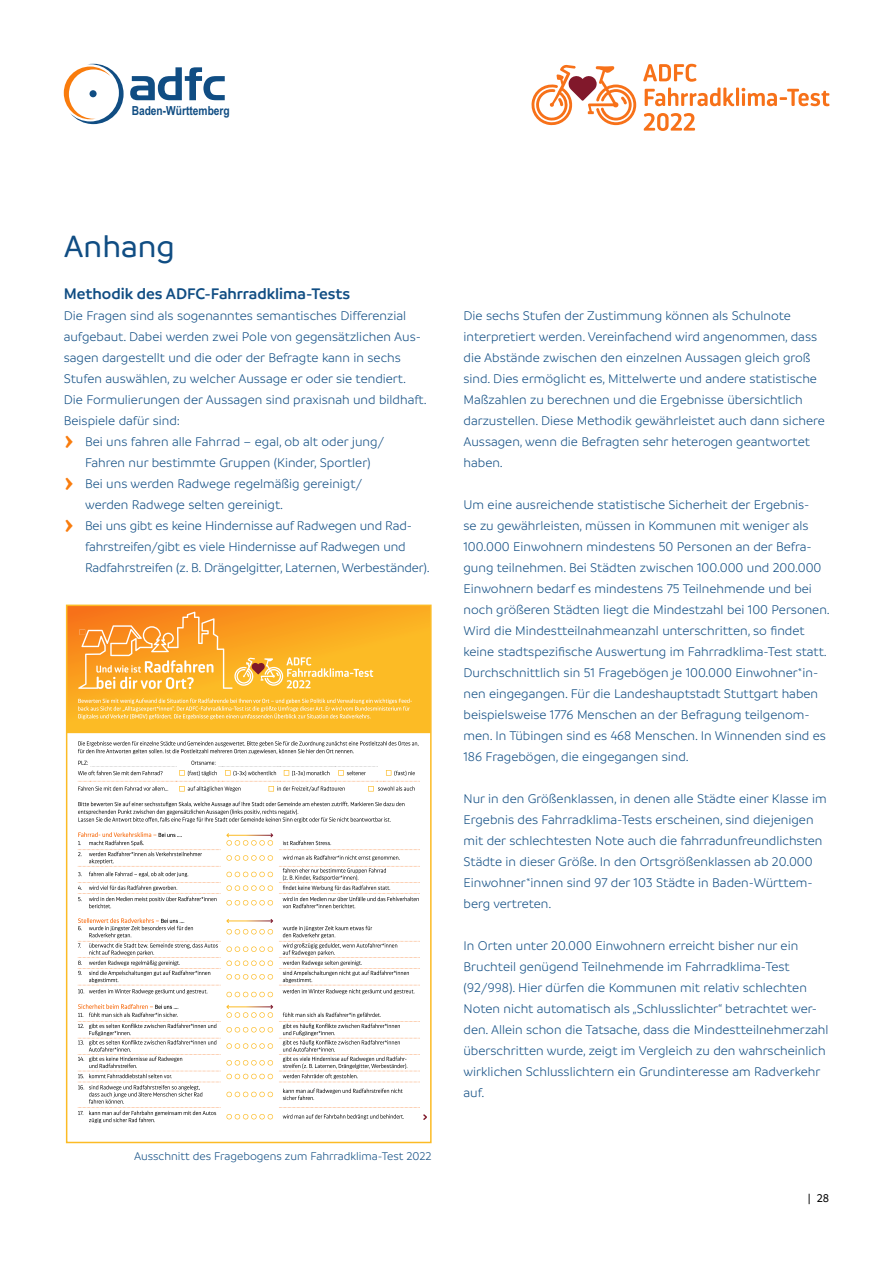
<style>
.page{position:relative;width:893px;height:1263px;background:#fff}
.page>*{position:absolute;margin:0;border:0;box-sizing:border-box;transform-origin:0 0}
.t1{font:600 36px "Branding";color:#f97c0d}
.Überschrift___Brandi{font:500 33px "Branding";color:#104d83}
.Überschrift_3_im_Fli{font:600 16.5px "Branding";color:#104d83}
.Fließtext___Branding{font:300 13.5px/21px "Branding";color:#104d83}
.t2{font:700 12.45px "Arial Narrow";color:#104d83}
.Bildunterschriften{font:300 12px "Branding";color:#104d83}
.t3{font:500 12px "Branding";color:#000}
</style>
<div class="page">
<svg style="left:130px;top:67px;width:95px;height:33px"></svg>
<svg style="left:64px;top:64px;width:60px;height:60px"></svg>
<div style="left:90px;top:90px;width:7px;height:7px;background:#104d83;border-radius:50%"></div>
<svg style="left:643px;top:64px;width:54px;height:18px"></svg>
<svg style="left:645px;top:88px;width:89px;height:18px"></svg>
<hr style="left:736px;top:88px;width:3px;height:18px;background:#f77119">
<svg style="left:742px;top:88px;width:87px;height:18px"></svg>
<svg style="left:644px;top:113px;width:51px;height:18px"></svg>
<svg style="left:531px;top:65px;width:105px;height:61px"></svg>
<svg style="left:69px;top:608px;width:360px;height:125px"></svg>
<svg style="left:78px;top:612px;width:295px;height:77px"></svg>
<svg style="left:78px;top:698px;width:334px;height:21px"></svg>
<svg style="left:78px;top:741px;width:340px;height:13px"></svg>
<svg style="left:78px;top:802px;width:326px;height:20px"></svg>
<svg style="left:279px;top:1107px;width:141px;height:1px"></svg>
<svg style="left:279px;top:841px;width:141px;height:19px"></svg>
<svg style="left:78px;top:832px;width:142px;height:76px"></svg>
<svg style="left:279px;top:866px;width:141px;height:42px"></svg>
<svg style="left:78px;top:918px;width:142px;height:76px"></svg>
<svg style="left:279px;top:926px;width:141px;height:68px"></svg>
<svg style="left:279px;top:1012px;width:141px;height:88px"></svg>
<svg style="left:78px;top:1004px;width:142px;height:119px"></svg>
<svg style="left:283px;top:1114px;width:121px;height:5px"></svg>
<svg style="left:423px;top:1114px;width:4px;height:6px"></svg>
<svg style="left:226px;top:919px;width:47px;height:4px"></svg>
<svg style="left:78px;top:761px;width:342px;height:30px"></svg>
<svg style="left:226px;top:833px;width:47px;height:13px"></svg>
<svg style="left:226px;top:855px;width:47px;height:6px"></svg>
<svg style="left:226px;top:872px;width:47px;height:5px"></svg>
<svg style="left:226px;top:885px;width:47px;height:6px"></svg>
<svg style="left:226px;top:900px;width:47px;height:5px"></svg>
<svg style="left:226px;top:929px;width:47px;height:5px"></svg>
<svg style="left:226px;top:946px;width:47px;height:6px"></svg>
<svg style="left:226px;top:960px;width:47px;height:6px"></svg>
<svg style="left:226px;top:974px;width:47px;height:5px"></svg>
<svg style="left:226px;top:992px;width:47px;height:5px"></svg>
<svg style="left:226px;top:1005px;width:47px;height:13px"></svg>
<svg style="left:226px;top:1027px;width:47px;height:5px"></svg>
<svg style="left:226px;top:1043px;width:47px;height:6px"></svg>
<svg style="left:226px;top:1060px;width:47px;height:5px"></svg>
<svg style="left:226px;top:1074px;width:47px;height:5px"></svg>
<svg style="left:226px;top:1092px;width:47px;height:5px"></svg>
<svg style="left:226px;top:1114px;width:47px;height:5px"></svg>
<div style="left:66px;top:605px;width:366px;height:538px;border:2px solid #fcbb25"></div>
<p class="t2" style="left:132px;top:104px;width:100px">Baden-Württemberg</p>
<p class="Überschrift___Brandi" style="left:64px;top:229px;width:113px">Anhang</p>
<p class="Überschrift_3_im_Fli" style="left:64px;top:285px;width:288px">Methodik des ADFC-Fahrradklima-Tests</p>
<p class="Fließtext___Branding" style="left:64px;top:305px;width:364px">Die Fragen sind als sogenanntes semantisches Differenzial aufgebaut. Dabei werden zwei Pole von gegensätzlichen Aus&shy;sagen dargestellt und die oder der Befragte kann in sechs Stufen auswählen, zu welcher Aussage er oder sie tendiert.<br>Die Formulierungen der Aussagen sind praxisnah und bildhaft.<br>Beispiele dafür sind:</p>
<p class="t1" style="left:64px;top:419px;width:12px">›</p>
<p class="Fließtext___Branding" style="left:85px;top:431px;width:301px">Bei uns fahren alle Fahrrad – egal, ob alt oder jung/<br>Fahren nur bestimmte Gruppen (Kinder, Sportler)</p>
<p class="t1" style="left:64px;top:461px;width:12px">›</p>
<p class="Fließtext___Branding" style="left:85px;top:473px;width:279px">Bei uns werden Radwege regelmäßig gereinigt/ werden Radwege selten gereinigt.</p>
<p class="t1" style="left:64px;top:503px;width:12px">›</p>
<p class="Fließtext___Branding" style="left:85px;top:515px;width:346px">Bei uns gibt es keine Hindernisse auf Radwegen und Rad&shy;fahrstreifen/gibt es viele Hindernisse auf Radwegen und<br>Radfahrstreifen (z. B. Drängelgitter, Laternen, Werbeständer).</p>
<p class="Bildunterschriften" style="left:134px;top:1150px;width:299px">Ausschnitt des Fragebogens zum Fahrradklima-Test 2022</p>
<p class="Fließtext___Branding" style="left:463px;top:305px;width:363px">Die sechs Stufen der Zustimmung können als Schulnote interpretiert werden. Vereinfachend wird angenommen, dass die Abstände zwischen den einzelnen Aussagen gleich groß sind. Dies ermöglicht es, Mittelwerte und andere statistische Maßzahlen zu berechnen und die Ergebnisse übersichtlich darzustellen. Diese Methodik gewährleistet auch dann sichere Aussagen, wenn die Befragten sehr heterogen geantwortet haben.</p>
<p class="Fließtext___Branding" style="left:463px;top:494px;width:368px">Um eine ausreichende statistische Sicherheit der Ergebnis-<br>se zu gewährleisten, müssen in Kommunen mit weniger als 100.000 Einwohnern mindestens 50 Personen an der Befra&shy;gung teilnehmen. Bei Städten zwischen 100.000 und 200.000<br>Einwohnern bedarf es mindestens 75 Teilnehmende und bei noch größeren Städten liegt die Mindestzahl bei 100 Personen.<br>Wird die Mindestteilnahmeanzahl unterschritten, so findet keine stadtspezifische Auswertung im Fahrradklima-Test statt.<br>Durchschnittlich sin 51 Fragebögen je 100.000 Einwohner*in&shy;nen eingegangen. Für die Landeshauptstadt Stuttgart haben beispielsweise 1776 Menschen an der Befragung teilgenom&shy;men. In Tübingen sind es 468 Menschen. In Winnenden sind es 186 Fragebögen, die eingegangen sind.</p>
<p class="Fließtext___Branding" style="left:463px;top:788px;width:365px">Nur in den Größenklassen, in denen alle Städte einer Klasse im Ergebnis des Fahrradklima-Tests erscheinen, sind diejenigen mit der schlechtesten Note auch die fahrradunfreundlichsten Städte in dieser Größe. In den Ortsgrößenklassen ab 20.000<br>Einwohner*innen sind 97 der 103 Städte in Baden-Württem&shy;berg vertreten.</p>
<p class="Fließtext___Branding" style="left:463px;top:935px;width:367px">In Orten unter 20.000 Einwohnern erreicht bisher nur ein Bruchteil genügend Teilnehmende im Fahrradklima-Test (92/998). Hier dürfen die Kommunen mit relativ schlechten Noten nicht automatisch als „Schlusslichter“ betrachtet wer&shy;den. Allein schon die Tatsache, dass die Mindestteilnehmerzahl überschritten wurde, zeigt im Vergleich zu den wahrscheinlich wirklichen Schlusslichtern ein Grundinteresse am Radverkehr auf.</p>
<p class="t3" style="left:808px;top:1192px;width:23px">| 28</p>
</div>
